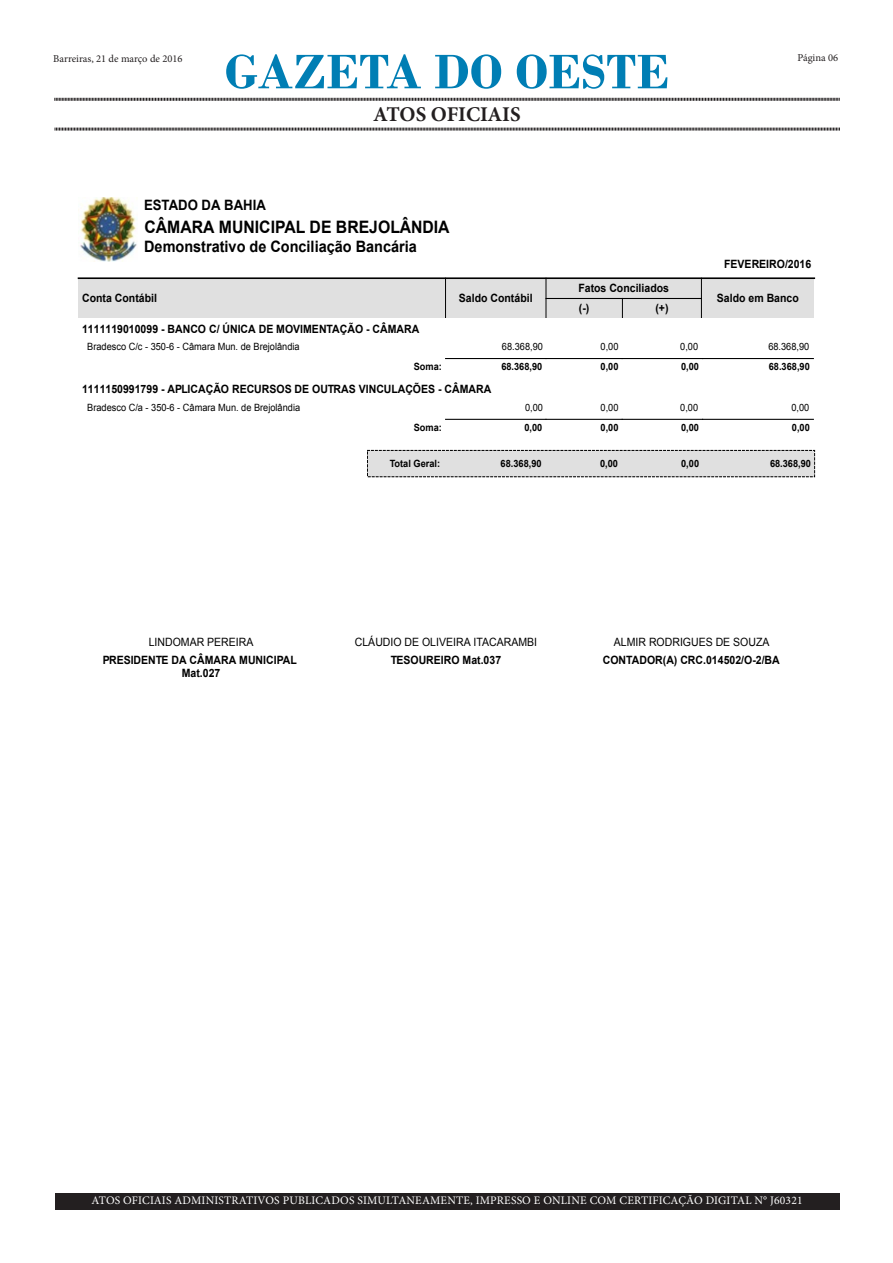
<style>
.page{position:relative;width:893px;height:1263px;background:#fff}
.page>*{position:absolute;margin:0;border:0;box-sizing:border-box;transform-origin:0 0}
.t1{font:700 51px "Bodoni";color:#007eb4}
.t2{font:700 21px "Minion Pro";letter-spacing:-.005em;color:#231f20}
.t3{font:700 17.1px "Arial";color:#000;scale:.92 1}
.t4{font:700 15.75px "Arial";color:#000;scale:.92 1}
.t5{font:700 14.25px "Arial";color:#000;scale:.92 1}
.t6{font:11.55px "Minion Pro";letter-spacing:.015em;color:#fff}
.t7{font:700 11.4px/13.2px "Arial";color:#000;text-align:center;scale:.92 1}
.t8{font:11.4px "Arial";color:#000;scale:.92 1}
.t9{font:10.5px "Minion Pro";color:#231f20}
.t10{font:10.05px "Arial";color:#000;scale:.92 1}
.t11{font:700 10.05px "Arial";color:#000;scale:.92 1}
</style>
<div class="page">
<svg style="left:54px;top:97px;width:786px;height:4px;background:#908e8e"></svg>
<svg style="left:54px;top:127px;width:786px;height:4px;background:#908e8e"></svg>
<div style="left:55px;top:1193px;width:784px;height:16px;background:#231f20"></div>
<img style="left:80px;top:197px;width:57px;height:65px">
<div style="left:78px;top:278px;width:736px;height:41px;background:#e0e0e0"></div>
<hr style="left:445px;top:278px;width:1px;height:41px;background:#000">
<hr style="left:545px;top:278px;width:1px;height:41px;background:#000">
<hr style="left:546px;top:298px;width:155px;height:1px;background:#000">
<svg style="left:622px;top:299px;width:1px;height:20px"></svg>
<svg style="left:701px;top:279px;width:1px;height:40px"></svg>
<hr style="left:78px;top:277px;width:736px;height:2px;background:#000">
<hr style="left:446px;top:358px;width:100px;height:1px;background:#000">
<hr style="left:546px;top:358px;width:76px;height:1px;background:#000">
<hr style="left:622px;top:358px;width:81px;height:1px;background:#000">
<hr style="left:703px;top:358px;width:110px;height:1px;background:#000">
<hr style="left:446px;top:419px;width:100px;height:1px;background:#000">
<hr style="left:546px;top:419px;width:76px;height:1px;background:#000">
<hr style="left:622px;top:419px;width:81px;height:1px;background:#000">
<hr style="left:703px;top:419px;width:110px;height:1px;background:#000">
<div style="left:367px;top:450px;width:448px;height:27px;background:#e0e0e0"></div>
<div style="left:367px;top:450px;width:448px;height:27px;border:1px dashed #000"></div>
<p class="t9" style="left:53px;top:52px;width:131px">Barreiras, 21 de março de 2016</p>
<p class="t1" style="left:225px;top:42px;width:446px">GAZETA DO OESTE</p>
<p class="t2" style="left:373px;top:99px;width:149px">ATOS OFICIAIS</p>
<p class="t5" style="left:144px;top:196px;width:134px">ESTADO DA BAHIA</p>
<p class="t3" style="left:144px;top:216px;width:333px">CÂMARA MUNICIPAL DE BREJOLÂNDIA</p>
<p class="t4" style="left:144px;top:236px;width:298px">Demonstrativo de Conciliação Bancária</p>
<p class="t7" style="left:82px;top:292px;width:83px">Conta Contábil</p>
<p class="t7" style="left:459px;top:292px;width:82px">Saldo Contábil</p>
<p class="t7" style="left:578px;top:282px;width:100px">Fatos Conciliados</p>
<p class="t7" style="left:579px;top:302px;width:13px">(-)</p>
<p class="t7" style="left:655px;top:302px;width:16px">(+)</p>
<p class="t9" style="left:797px;top:51px;width:42px">Página 06</p>
<p class="t7" style="left:724px;top:258px;width:96px">FEVEREIRO/2016</p>
<p class="t7" style="left:717px;top:292px;width:91px">Saldo em Banco</p>
<p class="t7" style="left:82px;top:322px;width:368px">1111119010099 - BANCO C/ ÚNICA DE MOVIMENTAÇÃO - CÂMARA</p>
<p class="t10" style="left:87px;top:340px;width:232px">Bradesco C/c - 350-6 - Câmara Mun. de Brejolândia</p>
<p class="t10" style="left:502px;top:340px;width:46px">68.368,90</p>
<p class="t10" style="left:600px;top:340px;width:21px">0,00</p>
<p class="t10" style="left:680px;top:340px;width:21px">0,00</p>
<p class="t10" style="left:768px;top:340px;width:46px">68.368,90</p>
<p class="t11" style="left:414px;top:360px;width:32px">Soma:</p>
<p class="t11" style="left:501px;top:360px;width:46px">68.368,90</p>
<p class="t11" style="left:601px;top:360px;width:21px">0,00</p>
<p class="t11" style="left:681px;top:360px;width:21px">0,00</p>
<p class="t11" style="left:769px;top:360px;width:46px">68.368,90</p>
<p class="t7" style="left:82px;top:383px;width:446px">1111150991799 - APLICAÇÃO RECURSOS DE OUTRAS VINCULAÇÕES - CÂMARA</p>
<p class="t10" style="left:87px;top:401px;width:233px">Bradesco C/a - 350-6 - Câmara Mun. de Brejolândia</p>
<p class="t10" style="left:525px;top:401px;width:21px">0,00</p>
<p class="t10" style="left:600px;top:401px;width:21px">0,00</p>
<p class="t10" style="left:680px;top:401px;width:21px">0,00</p>
<p class="t10" style="left:791px;top:401px;width:21px">0,00</p>
<p class="t11" style="left:414px;top:421px;width:32px">Soma:</p>
<p class="t11" style="left:524px;top:421px;width:21px">0,00</p>
<p class="t11" style="left:601px;top:421px;width:21px">0,00</p>
<p class="t11" style="left:681px;top:421px;width:21px">0,00</p>
<p class="t11" style="left:792px;top:421px;width:21px">0,00</p>
<p class="t11" style="left:390px;top:457px;width:56px">Total Geral:</p>
<p class="t11" style="left:501px;top:457px;width:46px">68.368,90</p>
<p class="t11" style="left:600px;top:457px;width:21px">0,00</p>
<p class="t11" style="left:681px;top:457px;width:21px">0,00</p>
<p class="t11" style="left:770px;top:457px;width:46px">68.368,90</p>
<p class="t8" style="left:149px;top:635px;width:115px">LINDOMAR PEREIRA</p>
<p class="t8" style="left:355px;top:635px;width:200px">CLÁUDIO DE OLIVEIRA ITACARAMBI</p>
<p class="t8" style="left:614px;top:635px;width:171px">ALMIR RODRIGUES DE SOUZA</p>
<p class="t7" style="left:103px;top:653px;width:212px">PRESIDENTE DA CÂMARA MUNICIPAL<br>Mat.027</p>
<p class="t7" style="left:391px;top:653px;width:121px">TESOUREIRO Mat.037</p>
<p class="t7" style="left:603px;top:653px;width:194px">CONTADOR(A) CRC.014502/O-2/BA</p>
<p class="t6" style="left:91px;top:1193px;width:713px">ATOS OFICIAIS ADMINISTRATIVOS PUBLICADOS SIMULTANEAMENTE, IMPRESSO E ONLINE COM CERTIFICAÇÃO DIGITAL N° J60321</p>
</div>
